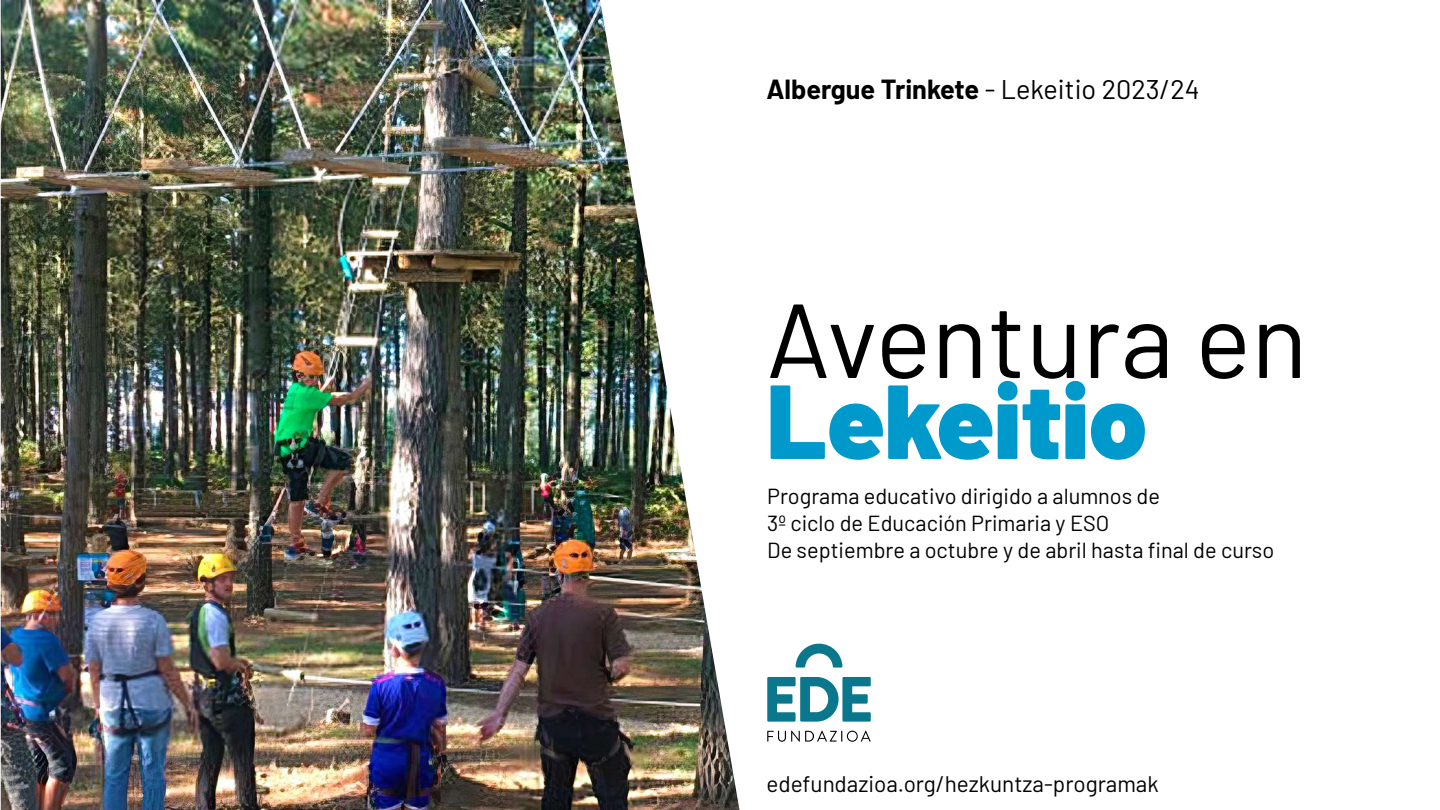
<style>
.page{position:relative;width:1440px;height:810px;background:#fff}
.page>*{position:absolute;margin:0;border:0;box-sizing:border-box;transform-origin:0 0}
.t1{font:105px "Barlow";color:#000}
.t2{font:900 105px "Barlow";color:#09c}
.t3{font:700 27px "Barlow";color:#000}
.t4{font:22.5px "Barlow";color:#000}
.t5{font:21.75px/27px "Barlow";color:#000}
.s1{font-weight:400}
</style>
<div class="page">
<svg style="left:767px;top:644px;width:104px;height:78px"></svg>
<svg style="left:767px;top:731px;width:104px;height:11px"></svg>
<img style="left:1px;top:0;width:739px;height:810px">
<p class="t3" style="left:766px;top:69px;width:435px">Albergue Trinkete <span class="s1">- Lekeitio 2023/24</span></p>
<h1 class="t1" style="left:766px;top:264px;width:543px">Aventura en</h1>
<h1 class="t2" style="left:766px;top:342px;width:382px">Lekeitio</h1>
<p class="t5" style="left:767px;top:481px;width:509px">Programa educativo dirigido a alumnos de<br>3º ciclo de Educación Primaria y ESO<br>De septiembre a octubre y de abril hasta final de curso</p>
<p class="t4" style="left:766px;top:768px;width:394px">edefundazioa.org/hezkuntza-programak</p>
</div>
